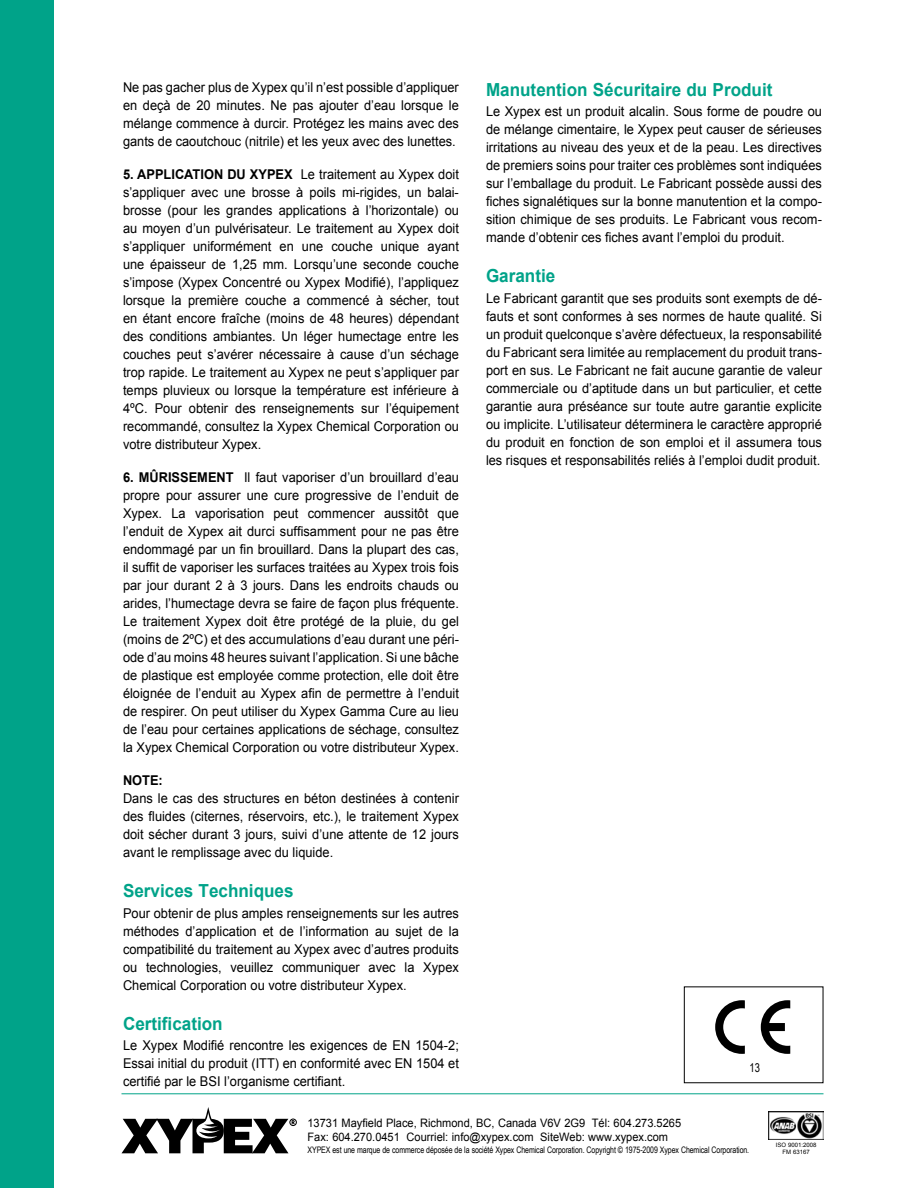
<style>
.page{position:relative;width:918px;height:1188px;background:#fff}
.page>*{position:absolute;margin:0;border:0;box-sizing:border-box;transform-origin:0 0}
.t1{font:700 18px "Arial";color:#00a389;scale:.95 1}
.t2{font:13.5px/18px "Arial";color:#000;text-align:justify;scale:.95 1}
.t3{font:700 13.5px "Arial";color:#000;scale:.95 1}
.t4{font:12.15px "Arial Narrow";color:#000;scale:.95 1}
.t5{font:11.7px/14.2px "Arial";color:#000;scale:.95 1}
.t6{font:9px "Arial Narrow";letter-spacing:-.01em;color:#000;scale:.95 1}
.t7{font:6px/6.8px "Arial";color:#000;text-align:center}
.s1{font-weight:700}
</style>
<div class="page">
<hr style="left:122px;top:1093px;width:702px;height:1px;background:#00a389">
<svg style="left:122px;top:1107px;width:175px;height:46px"></svg>
<div style="left:0;top:0;width:54px;height:1188px;background:#00a389"></div>
<img style="left:769px;top:1112px;width:55px;height:27px">
<svg style="left:761px;top:1000px;width:29px;height:54px"></svg>
<svg style="left:715px;top:1000px;width:30px;height:54px"></svg>
<p class="t2" style="left:123px;top:79px;width:355px">Ne pas gacher plus de Xypex qu’il n’est possible d’appliquer en deçà de 20 minutes. Ne pas ajouter d’eau lorsque le mélange commence à durcir. Protégez les mains avec des gants de caoutchouc (nitrile) et les yeux avec des lunettes.</p>
<p class="t2" style="left:123px;top:166px;width:355px"><span class="s1">5. APPLICATION DU XYPEX</span> Le traitement au Xypex doit s’appliquer avec une brosse à poils mi-rigides, un balai&shy;brosse (pour les grandes applications à l’horizontale) ou au moyen d’un pulvérisateur. Le traitement au Xypex doit s’appliquer uniformément en une couche unique ayant une épaisseur de 1,25 mm. Lorsqu’une seconde couche s’impose (Xypex Concentré ou Xypex Modifié), l’appliquez lorsque la première couche a commencé à sécher, tout en étant encore fraîche (moins de 48 heures) dépendant des conditions ambiantes. Un léger humectage entre les couches peut s’avérer nécessaire à cause d’un séchage trop rapide. Le traitement au Xypex ne peut s’appliquer par temps pluvieux ou lorsque la température est inférieure à 4ºC. Pour obtenir des renseignements sur l’équipement recommandé, consultez la Xypex Chemical Corporation ou votre distributeur Xypex.</p>
<p class="t2" style="left:123px;top:469px;width:355px"><span class="s1">6. MÛRISSEMENT</span> Il faut vaporiser d’un brouillard d’eau propre pour assurer une cure progressive de l’enduit de Xypex. La vaporisation peut commencer aussitôt que l’enduit de Xypex ait durci suffisamment pour ne pas être endommagé par un fin brouillard. Dans la plupart des cas, il suffit de vaporiser les surfaces traitées au Xypex trois fois par jour durant 2 à 3 jours. Dans les endroits chauds ou arides, l’humectage devra se faire de façon plus fréquente.<br>Le traitement Xypex doit être protégé de la pluie, du gel (moins de 2ºC) et des accumulations d’eau durant une péri&shy;ode d’au moins 48 heures suivant l’application. Si une bâche de plastique est employée comme protection, elle doit être éloignée de l’enduit au Xypex afin de permettre à l’enduit de respirer. On peut utiliser du Xypex Gamma Cure au lieu de l’eau pour certaines applications de séchage, consultez la Xypex Chemical Corporation ou votre distributeur Xypex.</p>
<p class="t3" style="left:123px;top:772px;width:43px">NOTE:</p>
<p class="t2" style="left:123px;top:790px;width:355px">Dans le cas des structures en béton destinées à contenir des fluides (citernes, réservoirs, etc.), le traitement Xypex doit sécher durant 3 jours, suivi d’une attente de 12 jours avant le remplissage avec du liquide.</p>
<h1 class="t1" style="left:123px;top:879px;width:181px">Services Techniques</h1>
<p class="t2" style="left:123px;top:904px;width:355px">Pour obtenir de plus amples renseignements sur les autres méthodes d’application et de l’information au sujet de la compatibilité du traitement au Xypex avec d’autres produits ou technologies, veuillez communiquer avec la Xypex Chemical Corporation ou votre distributeur Xypex.</p>
<h1 class="t1" style="left:123px;top:1011px;width:107px">Certification</h1>
<p class="t2" style="left:123px;top:1037px;width:355px">Le Xypex Modifié rencontre les exigences de EN 1504-2; Essai initial du produit (ITT) en conformité avec EN 1504 et certifié par le BSI l’organisme certifiant.</p>
<h1 class="t1" style="left:486px;top:77px;width:303px">Manutention Sécuritaire du Produit</h1>
<p class="t2" style="left:486px;top:103px;width:355px">Le Xypex est un produit alcalin. Sous forme de poudre ou de mélange cimentaire, le Xypex peut causer de sérieuses irritations au niveau des yeux et de la peau. Les directives de premiers soins pour traiter ces problèmes sont indiquées sur l’emballage du produit. Le Fabricant possède aussi des fiches signalétiques sur la bonne manutention et la compo&shy;sition chimique de ses produits. Le Fabricant vous recom&shy;mande d’obtenir ces fiches avant l’emploi du produit.</p>
<h1 class="t1" style="left:486px;top:264px;width:75px">Garantie</h1>
<p class="t2" style="left:486px;top:289px;width:355px">Le Fabricant garantit que ses produits sont exempts de dé&shy;fauts et sont conformes à ses normes de haute qualité. Si un produit quelconque s’avère défectueux, la responsabilité du Fabricant sera limitée au remplacement du produit trans&shy;port en sus. Le Fabricant ne fait aucune garantie de valeur commerciale ou d’aptitude dans un but particulier, et cette garantie aura préséance sur toute autre garantie explicite ou implicite. L’utilisateur déterminera le caractère approprié du produit en fonction de son emploi et il assumera tous les risques et responsabilités reliés à l’emploi dudit produit.</p>
<p class="t4" style="left:750px;top:1061px;width:13px">13</p>
<p class="t5" style="left:308px;top:1116px;width:395px">13731 Mayfield Place, Richmond, BC, Canada V6V 2G9 Tél: 604.273.5265<br>Fax: 604.270.0451 Courriel: info@xypex.com SiteWeb: www.xypex.com</p>
<p class="t6" style="left:308px;top:1145px;width:467px">XYPEX est une marque de commerce déposée de la société Xypex Chemical Corporation. Copyright © 1975-2009 Xypex Chemical Corporation.</p>
<p class="t7" style="left:776px;top:1142px;width:42px">ISO 9001:2008<br>FM 63167</p>
</div>
